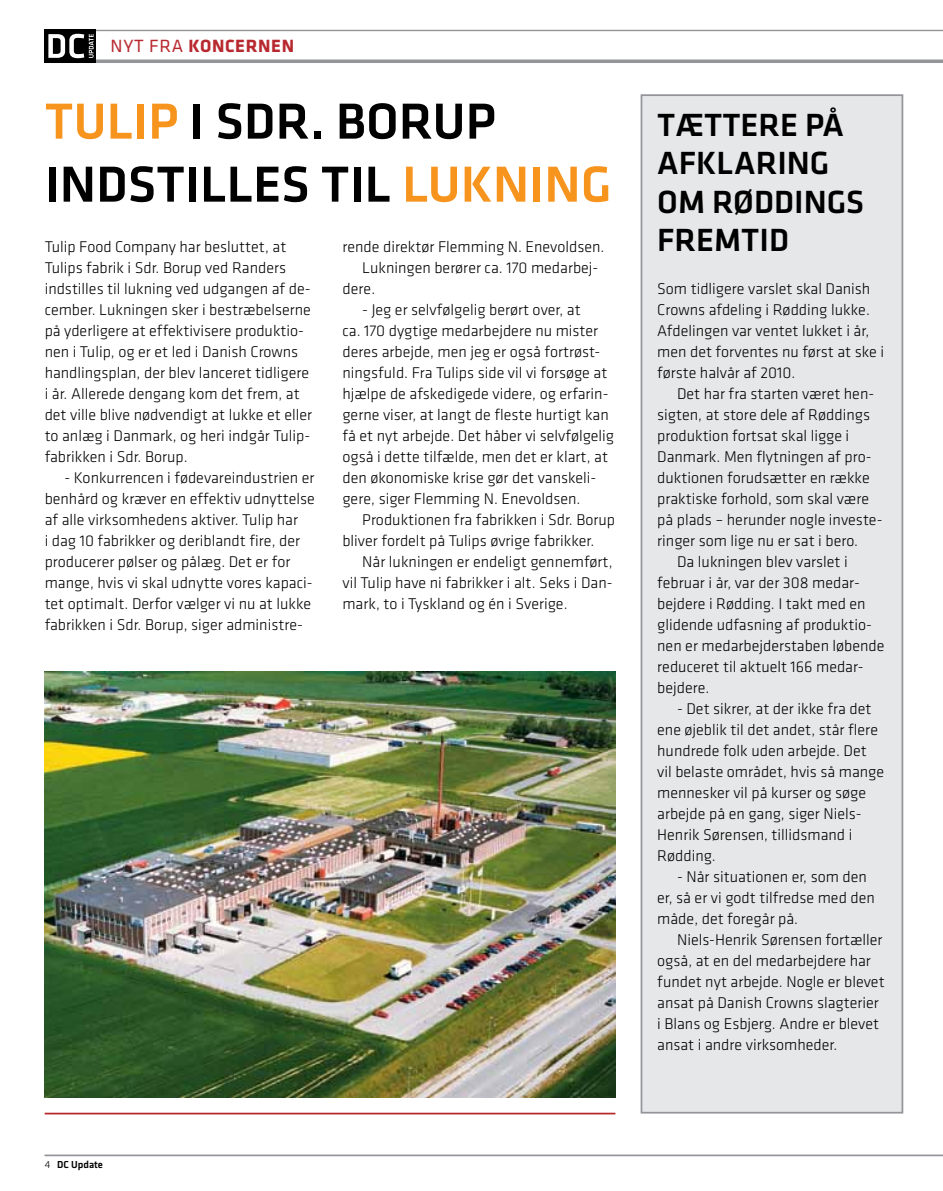
<style>
.page{position:relative;width:943px;height:1191px;background:#fff}
.page>*{position:absolute;margin:0;border:0;box-sizing:border-box;transform-origin:0 0}
.t1{font:500 52.5px/63px "Klavika";color:#000}
.t2{font:500 33.25px/38.5px "Klavika";color:#000}
.t3{font:700 18.38px "Klavika";letter-spacing:.035em;color:#b8292f}
.t4{font:300 16.1px/21px "Klavika";color:#000}
.t5{font:500 10.5px "Klavika";color:#000}
.s1{font-weight:400}
.s2{color:#f7941e}
.s3{font-weight:300}
</style>
<div class="page">
<hr style="left:45px;top:1154px;width:898px;height:2px;background:#939598">
<hr style="left:45px;top:30px;width:898px;height:1px;background:#939598">
<svg style="left:96px;top:59px;width:847px;height:4px;background:#a0a2a5"></svg>
<div style="left:45px;top:30px;width:51px;height:33px;background:#000"></div>
<svg style="left:48px;top:34px;width:46px;height:24px"></svg>
<div style="left:641px;top:95px;width:261px;height:1017px;background:#e6e7e8"></div>
<div style="left:640px;top:94px;width:263px;height:1019px;border:2px solid #939598"></div>
<hr style="left:45px;top:1112px;width:570px;height:2px;background:#b8292f">
<img style="left:45px;top:672px;width:570px;height:425px">
<p class="t3" style="left:111px;top:35px;width:185px"><span class="s1">NYT FRA</span> KONCERNEN</p>
<h1 class="t1" style="left:45px;top:91px;width:562px"><span class="s2">TULIP</span> I SDR. BORUP<br>INDSTILLES TIL <span class="s2">LUKNING</span></h1>
<h2 class="t2" style="left:657px;top:106px;width:188px">TÆTTERE PÅ<br>AFKLARING<br>OM RØDDINGS<br>FREMTID</h2>
<p class="t4" style="left:657px;top:278px;width:228px">Som tidligere varslet skal Danish<br>Crowns afdeling i Rødding lukke.<br>Afdelingen var ventet lukket i år, men det forventes nu først at ske i første halvår af 2010.</p>
<p class="t4" style="left:677px;top:383px;width:199px">Det har fra starten været hen-</p>
<p class="t4" style="left:657px;top:404px;width:214px">sigten, at store dele af Røddings</p>
<p class="t4" style="left:657px;top:425px;width:193px">produktion fortsat skal ligge i</p>
<p class="t4" style="left:657px;top:446px;width:216px">Danmark. Men flytningen af pro-</p>
<p class="t4" style="left:657px;top:467px;width:214px">duktionen forudsætter en række</p>
<p class="t4" style="left:657px;top:488px;width:213px">praktiske forhold, som skal være</p>
<p class="t4" style="left:657px;top:509px;width:227px">på plads – herunder nogle investe-</p>
<p class="t4" style="left:657px;top:530px;width:202px">ringer som lige nu er sat i bero.</p>
<p class="t4" style="left:677px;top:551px;width:172px">Da lukningen blev varslet i</p>
<p class="t4" style="left:657px;top:572px;width:204px">februar i år, var der 308 medar-</p>
<p class="t4" style="left:657px;top:593px;width:210px">bejdere i Rødding. I takt med en</p>
<p class="t4" style="left:657px;top:614px;width:216px">glidende udfasning af produktio-</p>
<p class="t4" style="left:657px;top:635px;width:229px">nen er medarbejderstaben løbende</p>
<p class="t4" style="left:657px;top:656px;width:208px">reduceret til aktuelt 166 medar-</p>
<p class="t4" style="left:657px;top:677px;width:54px">bejdere.</p>
<p class="t4" style="left:657px;top:698px;width:228px;text-indent:20px">- Det sikrer, at der ikke fra det ene øjeblik til det andet, står flere hundrede folk uden arbejde. Det vil belaste området, hvis så mange mennesker vil på kurser og søge arbejde på en gang, siger Niels-<br>Henrik Sørensen, tillidsmand i<br>Rødding.</p>
<p class="t4" style="left:657px;top:866px;width:219px;text-indent:20px">- Når situationen er, som den er, så er vi godt tilfredse med den måde, det foregår på.</p>
<p class="t4" style="left:657px;top:929px;width:229px;text-indent:20px">Niels-Henrik Sørensen fortæller også, at en del medarbejdere har fundet nyt arbejde. Nogle er blevet ansat på Danish Crowns slagterier i Blans og Esbjerg. Andre er blevet ansat i andre virksomheder.</p>
<p class="t4" style="left:342px;top:236px;width:263px">rende direktør Flemming N. Enevoldsen.</p>
<p class="t4" style="left:362px;top:257px;width:237px">Lukningen berører ca. 170 medarbej-</p>
<p class="t4" style="left:342px;top:278px;width:34px">dere.</p>
<p class="t4" style="left:342px;top:299px;width:273px;text-indent:20px">- Jeg er selvfølgelig berørt over, at<br>ca. 170 dygtige medarbejdere nu mister deres arbejde, men jeg er også fortrøst&shy;ningsfuld. Fra Tulips side vil vi forsøge at hjælpe de afskedigede videre, og erfarin&shy;gerne viser, at langt de fleste hurtigt kan få et nyt arbejde. Det håber vi selvfølgelig også i dette tilfælde, men det er klart, at den økonomiske krise gør det vanskeli&shy;gere, siger Flemming N. Enevoldsen.</p>
<p class="t4" style="left:342px;top:509px;width:274px;text-indent:20px">Produktionen fra fabrikken i Sdr. Borup bliver fordelt på Tulips øvrige fabrikker.</p>
<p class="t4" style="left:342px;top:551px;width:272px;text-align:justify;text-indent:20px">Når lukningen er endeligt gennemført, vil Tulip have ni fabrikker i alt. Seks i Dan&shy;mark, to i Tyskland og én i Sverige.</p>
<p class="t4" style="left:45px;top:236px;width:269px">Tulip Food Company har besluttet, at Tulips fabrik i Sdr. Borup ved Randers indstilles til lukning ved udgangen af de&shy;cember. Lukningen sker i bestræbelserne på yderligere at effektivisere produktio&shy;nen i Tulip, og er et led i Danish Crowns handlingsplan, der blev lanceret tidligere i år. Allerede dengang kom det frem, at det ville blive nødvendigt at lukke et eller to anlæg i Danmark, og heri indgår Tulip&shy;fabrikken i Sdr. Borup.</p>
<p class="t4" style="left:45px;top:467px;width:272px;text-indent:20px">- Konkurrencen i fødevareindustrien er benhård og kræver en effektiv udnyttelse af alle virksomhedens aktiver. Tulip har<br>i dag 10 fabrikker og deriblandt fire, der producerer pølser og pålæg. Det er for mange, hvis vi skal udnytte vores kapaci&shy;tet optimalt. Derfor vælger vi nu at lukke fabrikken i Sdr. Borup, siger administre-</p>
<p class="t5" style="left:45px;top:1159px;width:60px"><span class="s3">4</span> DC UPDATE</p>
</div>
